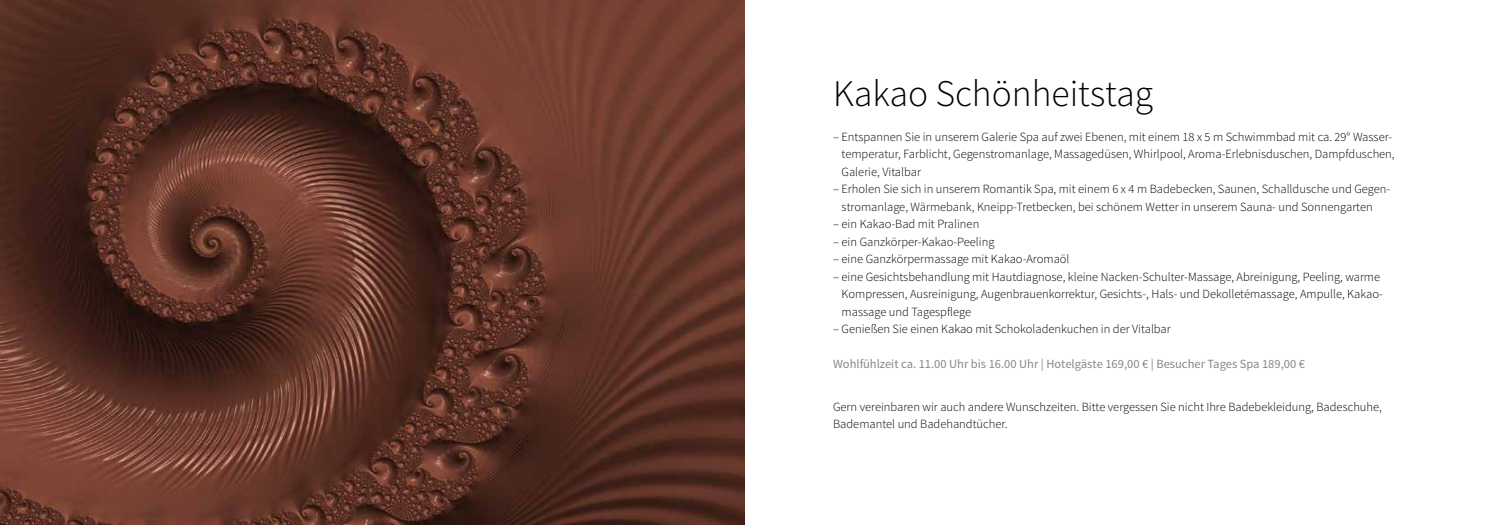
<style>
.page{position:relative;width:1489px;height:525px;background:#fff}
.page>*{position:absolute;margin:0;border:0;box-sizing:border-box;transform-origin:0 0}
.t1{font:300 37.5px "Source Sans Pro";color:#000}
.t2{font:300 12.5px/17.5px "Source Sans Pro";color:#000}
.t3{font:12.5px "Source Sans Pro";color:#878786}
</style>
<div class="page">
<img style="left:0;top:0;width:744px;height:524px">
<h1 class="t1" style="left:833px;top:71px;width:321px">Kakao Schönheitstag</h1>
<p class="t2" style="left:841px;top:128px;width:554px;text-indent:-8px">– Entspannen Sie in unserem Galerie Spa auf zwei Ebenen, mit einem 18 x 5 m Schwimmbad mit ca. 29° Wasser&shy;temperatur, Farblicht, Gegenstromanlage, Massagedüsen, Whirlpool, Aroma-Erlebnisduschen, Dampfduschen,<br>Galerie, Vitalbar</p>
<p class="t2" style="left:841px;top:180px;width:550px;text-indent:-8px">– Erholen Sie sich in unserem Romantik Spa, mit einem 6 x 4 m Badebecken, Saunen, Schalldusche und Gegen&shy;stromanlage, Wärmebank, Kneipp-Tretbecken, bei schönem Wetter in unserem Sauna- und Sonnengarten</p>
<p class="t2" style="left:833px;top:215px;width:148px">– ein Kakao-Bad mit Pralinen</p>
<p class="t2" style="left:833px;top:233px;width:163px">– ein Ganzkörper-Kakao-Peeling</p>
<p class="t2" style="left:833px;top:250px;width:238px">– eine Ganzkörpermassage mit Kakao-Aromaöl</p>
<p class="t2" style="left:841px;top:268px;width:542px;text-indent:-8px">– eine Gesichtsbehandlung mit Hautdiagnose, kleine Nacken-Schulter-Massage, Abreinigung, Peeling, warme<br>Kompressen, Ausreinigung, Augenbrauenkorrektur, Gesichts-, Hals- und Dekolletémassage, Ampulle, Kakao&shy;massage und Tagespflege</p>
<p class="t2" style="left:833px;top:320px;width:339px">– Genießen Sie einen Kakao mit Schokoladenkuchen in der Vitalbar</p>
<p class="t3" style="left:833px;top:356px;width:473px">Wohlfühlzeit ca. 11.00 Uhr bis 16.00 Uhr | Hotelgäste 169,00 € | Besucher Tages Spa 189,00 €</p>
<p class="t2" style="left:833px;top:397px;width:550px">Gern vereinbaren wir auch andere Wunschzeiten. Bitte vergessen Sie nicht Ihre Badebekleidung, Badeschuhe,<br>Bademantel und Badehandtücher.</p>
</div>
